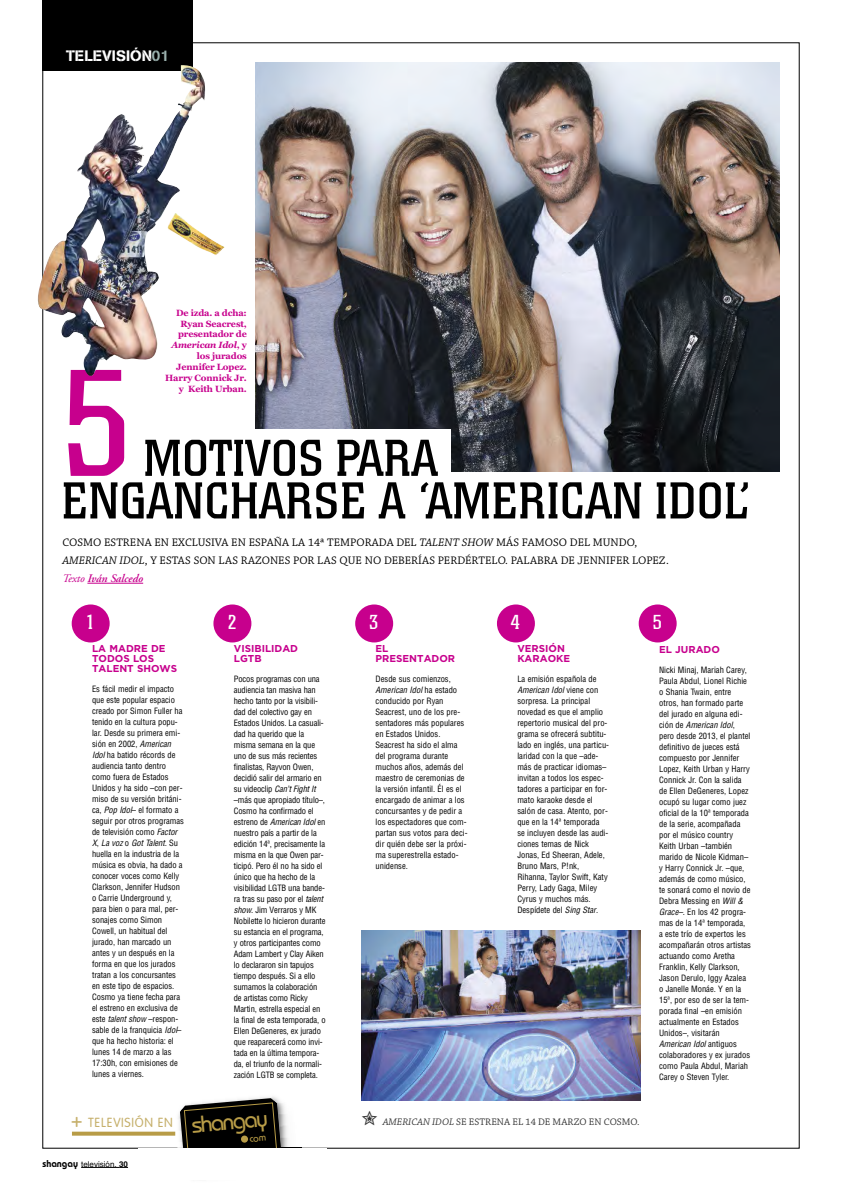
<style>
.page{position:relative;width:842px;height:1191px;background:#fff}
.page>*{position:absolute;margin:0;border:0;box-sizing:border-box;transform-origin:0 0}
.t1{font:150px "Colossalis";color:#c7008d}
.t2{font:51.1px/42.6px "Colossalis";letter-spacing:.02em;color:#000}
.t3{font:500 23.2px "Bauhaus";color:#b89c47}
.t4{font:20px "Colossalis";color:#fff}
.t5{font:15px "AG Book Stencil";letter-spacing:.005em;color:#fff}
.t6{font:300 13px "VAG Rounded";letter-spacing:.055em;color:#c6b06c}
.t7{font:11.5px/18px "Chaparral Pro";letter-spacing:.005em;color:#000}
.t8{font:italic 600 11.5px "Adobe Garamond";letter-spacing:-.005em;color:#c7008d}
.t9{font:700 10px/10px "Gotham";color:#c7008d}
.t10{font:10px "Chaparral Pro";letter-spacing:.005em;color:#333}
.t11{font:700 9px/10.8px "Georgia";letter-spacing:-.015em;color:#c7008d;text-align:right}
.t12{font:condensed 8.5px/11px "Helvetica";color:#000}
.t13{font:8px "Helvetica";color:#000}
.s1{color:#9cb2af}
.s2{font-style:italic}
.s3{font-weight:400}
.s4{font-size:20px}
.s5{font-family:"Bauhaus";font-weight:600;font-size:10px}
.s6{font-weight:700}
</style>
<div class="page">
<img style="left:255px;top:62px;width:525px;height:409px">
<div style="left:43px;top:0;width:150px;height:71px;background:#000"></div>
<img style="left:173px;top:1096px;width:103px;height:52px">
<svg style="left:72px;top:1131px;width:103px;height:4px"></svg>
<hr style="left:81px;top:1167px;width:38px;height:1px;background:#000">
<hr style="left:87px;top:583px;width:56px;height:1px;background:#c7008d">
<div style="left:72px;top:604px;width:38px;height:38px;background:#c7008d;border-radius:50%"></div>
<div style="left:213px;top:604px;width:38px;height:38px;background:#c7008d;border-radius:50%"></div>
<div style="left:355px;top:604px;width:38px;height:38px;background:#c7008d;border-radius:50%"></div>
<div style="left:497px;top:604px;width:38px;height:38px;background:#c7008d;border-radius:50%"></div>
<div style="left:639px;top:604px;width:38px;height:38px;background:#c7008d;border-radius:50%"></div>
<img style="left:362px;top:930px;width:279px;height:170px">
<div style="left:237px;top:429px;width:213px;height:60px;background:#fff"></div>
<img style="left:37px;top:65px;width:188px;height:311px">
<svg style="left:177px;top:1098px;width:125px;height:50px"></svg>
<h3 class="t5" style="left:66px;top:50px;width:105px">TELEVISIÓN<span class="s1">01</span></h3>
<p class="t11" style="left:165px;top:307px;width:83px">De izda. a dcha:<br>Ryan Seacrest, presentador de<br><span class="s2">American Idol</span>, y los jurados<br>Jennifer Lopez.<br>Harry Connick Jr. y Keith Urban.</p>
<h1 class="t1" style="left:62px;top:370px;width:70px">5</h1>
<h2 class="t2" style="left:62px;top:440px;width:689px;text-indent:82px">MOTIVOS PARA<br>ENGANCHARSE A ‘AMERICAN IDOL’</h2>
<h3 class="t7" style="left:62px;top:534px;width:608px">COSMO ESTRENA EN EXCLUSIVA EN ESPAÑA LA 14ª TEMPORADA DEL <span class="s2">TALENT SHOW</span> MÁS FAMOSO DEL MUNDO,<br><span class="s2">AMERICAN IDOL</span>, Y ESTAS SON LAS RAZONES POR LAS QUE NO DEBERÍAS PERDÉRTELO. PALABRA DE JENNIFER LOPEZ.</h3>
<h3 class="t8" style="left:62px;top:574px;width:82px"><span class="s3">Texto</span> Iván Salcedo</h3>
<h3 class="t4" style="left:86px;top:615px;width:11px">1</h3>
<h3 class="t4" style="left:227px;top:615px;width:11px">2</h3>
<h3 class="t4" style="left:369px;top:615px;width:11px">3</h3>
<h3 class="t4" style="left:511px;top:615px;width:11px">4</h3>
<h3 class="t4" style="left:653px;top:615px;width:11px">5</h3>
<p class="t9" style="left:92px;top:644px;width:87px">LA MADRE DE<br>TODOS LOS<br>TALENT SHOWS</p>
<p class="t12" style="left:92px;top:684px;width:93px">Es fácil medir el impacto que este popular espacio creado por Simon Fuller ha tenido en la cultura popu&shy;lar. Desde su primera emi&shy;sión en 2002, <span class="s2">American<br>Idol</span> ha batido récords de audiencia tanto dentro como fuera de Estados<br>Unidos y ha sido –con per&shy;miso de su versión británi&shy;ca, <span class="s2">Pop Idol</span>– el formato a seguir por otros programas de televisión como <span class="s2">Factor<br>X</span>, <span class="s2">La voz</span> o <span class="s2">Got Talent.</span> Su huella en la industria de la música es obvia, ha dado a conocer voces como Kelly<br>Clarkson, Jennifer Hudson o Carrie Underground y, para bien o para mal, per&shy;sonajes como Simon<br>Cowell, un habitual del jurado, han marcado un antes y un después en la forma en que los jurados tratan a los concursantes en este tipo de espacios.<br>Cosmo ya tiene fecha para el estreno en exclusiva de este <span class="s2">talent show</span> –respon&shy;sable de la franquicia <span class="s2">Idol</span>– que ha hecho historia: el lunes 14 de marzo a las<br>17:30h, con emisiones de lunes a viernes.</p>
<p class="t9" style="left:234px;top:644px;width:66px">VISIBILIDAD<br>LGTB</p>
<p class="t12" style="left:234px;top:674px;width:93px">Pocos programas con una audiencia tan masiva han hecho tanto por la visibili&shy;dad del colectivo gay en<br>Estados Unidos. La casuali&shy;dad ha querido que la misma semana en la que uno de sus más recientes finalistas, Rayvon Owen, decidió salir del armario en su videoclip <span class="s2">Can’t Fight It </span>–más que apropiado título–,<br>Cosmo ha confirmado el estreno de <span class="s2">American Idol</span> en nuestro país a partir de la edición 14ª, precisamente la misma en la que Owen par&shy;ticipó. Pero él no ha sido el único que ha hecho de la visibilidad LGTB una bande&shy;ra tras su paso por el <span class="s2">talent show</span>. Jim Verraros y MK<br>Nobilette lo hicieron durante su estancia en el programa, y otros participantes como<br>Adam Lambert y Clay Aiken lo declararon sin tapujos tiempo después. Si a ello sumamos la colaboración de artistas como Ricky<br>Martin, estrella especial en la final de esta temporada, o<br>Ellen DeGeneres, ex jurado que reaparecerá como invi&shy;tada en la última tempora&shy;da, el triunfo de la normali&shy;zación LGTB se completa.</p>
<p class="t9" style="left:376px;top:644px;width:81px">EL<br>PRESENTADOR</p>
<p class="t12" style="left:376px;top:674px;width:93px">Desde sus comienzos,<br><span class="s2">American Idol</span> ha estado conducido por Ryan<br>Seacrest, uno de los pre&shy;sentadores más populares en Estados Unidos.<br>Seacrest ha sido el alma del programa durante muchos años, además del maestro de ceremonias de la versión infantil. Él es el encargado de animar a los concursantes y de pedir a los espectadores que com&shy;partan sus votos para deci&shy;dir quién debe ser la próxi&shy;ma superestrella estado&shy;unidense.</p>
<p class="t9" style="left:517px;top:644px;width:54px">VERSIÓN<br>KARAOKE</p>
<p class="t12" style="left:517px;top:674px;width:93px">La emisión española de<br><span class="s2">American Idol</span> viene con sorpresa. La principal novedad es que el amplio repertorio musical del pro&shy;grama se ofrecerá subtitu&shy;lado en inglés, una particu&shy;laridad con la que –ade&shy;más de practicar idiomas– invitan a todos los espec&shy;tadores a participar en for&shy;mato karaoke desde el salón de casa. Atento, por&shy;que en la 14ª temporada se incluyen desde las audi&shy;ciones temas de Nick<br>Jonas, Ed Sheeran, Adele,<br>Bruno Mars, P!nk,<br>Rihanna, Taylor Swift, Katy<br>Perry, Lady Gaga, Miley<br>Cyrus y muchos más.<br>Despídete del <span class="s2">Sing Star</span>.</p>
<p class="t9" style="left:659px;top:645px;width:62px">EL JURADO</p>
<p class="t12" style="left:659px;top:665px;width:93px">Nicki Minaj, Mariah Carey,<br>Paula Abdul, Lionel Richie o Shania Twain, entre otros, han formado parte del jurado en alguna edi&shy;ción de <span class="s2">American Idol</span>, pero desde 2013, el plantel definitivo de jueces está compuesto por Jennifer<br>Lopez, Keith Urban y Harry<br>Connick Jr. Con la salida de Ellen DeGeneres, Lopez ocupó su lugar como juez oficial de la 10ª temporada de la serie, acompañada por el músico country<br>Keith Urban –también marido de Nicole Kidman– y Harry Connick Jr. –que, además de como músico, te sonará como el novio de<br>Debra Messing en <span class="s2">Will &amp;<br>Grace–</span>. En los 42 progra&shy;mas de la 14ª temporada, a este trío de expertos les acompañarán otros artistas actuando como Aretha<br>Franklin, Kelly Clarkson,<br>Jason Derulo, Iggy Azalea o Janelle Monáe. Y en la<br>15ª, por eso de ser la tem&shy;porada final –en emisión actualmente en Estados<br>Unidos–, visitarán<br><span class="s2">American Idol</span> antiguos colaboradores y ex jurados como Paula Abdul, Mariah<br>Carey o Steven Tyler.</p>
<h3 class="t6" style="left:71px;top:1117px;width:104px"><span class="s4">+</span> TELEVISIÓN EN</h3>
<h3 class="t3" style="left:191px;top:1116px;width:77px;rotate:-5deg">shangay</h3>
<p class="t10" style="left:361px;top:1117px;width:279px">✮ <span class="s2">AMERICAN IDOL</span> SE ESTRENA EL 14 DE MARZO EN COSMO.</p>
<p class="t13" style="left:43px;top:1159px;width:87px"><span class="s5">shangay</span> televisión. <span class="s6">30</span></p>
</div>
